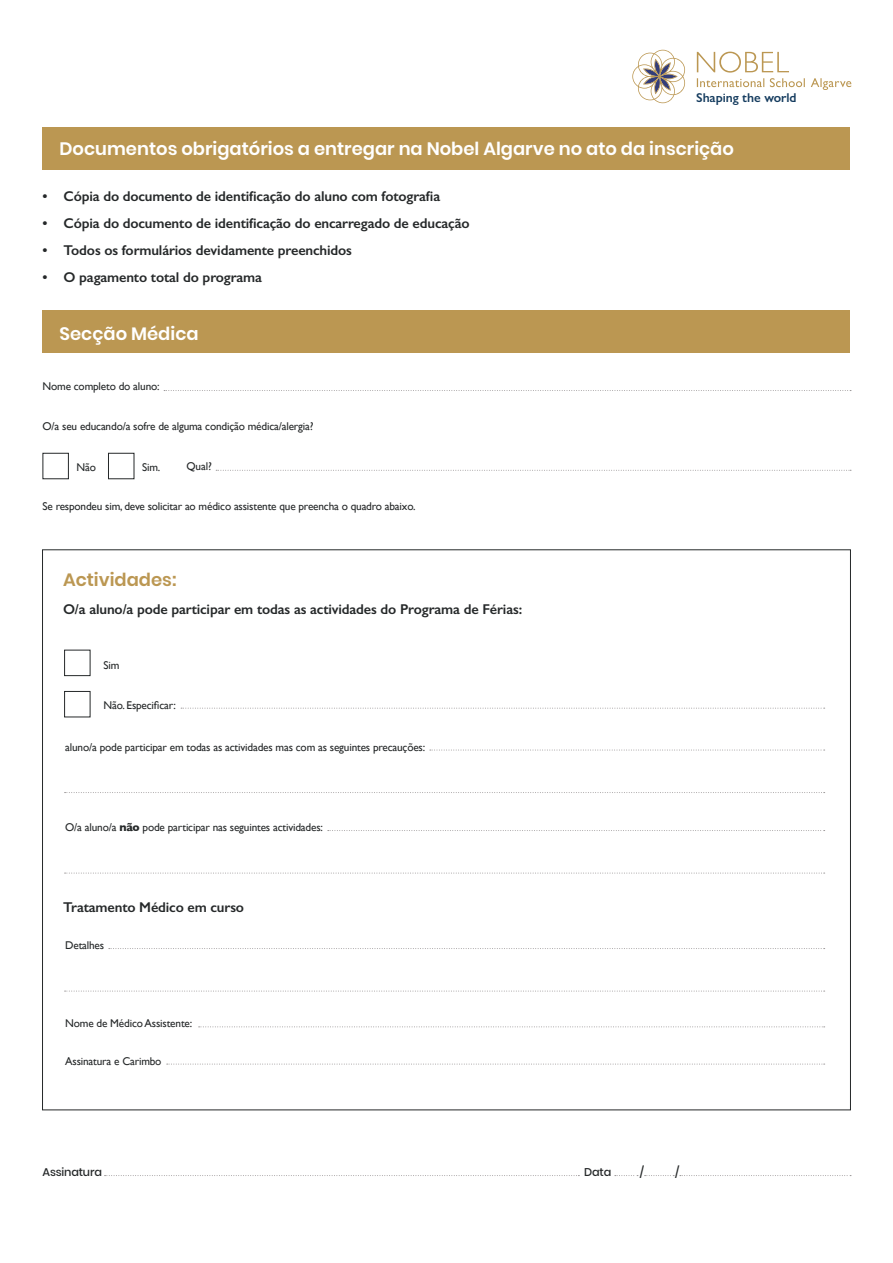
<style>
.page{position:relative;width:893px;height:1263px;background:#fff}
.page>*{position:absolute;margin:0;border:0;box-sizing:border-box;transform-origin:0 0}
.t1{font:600 18px "Poppins";color:#fff}
.t2{font:600 18px "Poppins";color:#bb9752}
.t3{font:600 14.25px "Gill Sans";letter-spacing:-.01em;color:#252829}
.t4{font:600 12.9px "Gill Sans Nova";letter-spacing:-.005em;color:#153c5f}
.t5{font:11.25px "Gill Sans";letter-spacing:-.015em;color:#252829}
.t6{font:500 11.25px "Poppins";letter-spacing:-.015em;color:#252829}
.s1{font-weight:700}
</style>
<div class="page">
<div style="left:43px;top:310px;width:807px;height:43px;background:#bb9752"></div>
<svg style="left:164px;top:390px;width:687px;height:1px"></svg>
<svg style="left:216px;top:470px;width:635px;height:1px"></svg>
<svg style="left:181px;top:708px;width:644px;height:1px"></svg>
<div style="left:43px;top:453px;width:26px;height:26px;background:#fff;border:1px solid #252829"></div>
<div style="left:108px;top:453px;width:26px;height:26px;background:#fff;border:1px solid #252829"></div>
<div style="left:64px;top:650px;width:26px;height:26px;background:#fff;border:1px solid #252829"></div>
<div style="left:64px;top:691px;width:26px;height:26px;background:#fff;border:1px solid #252829"></div>
<svg style="left:430px;top:750px;width:395px;height:1px"></svg>
<svg style="left:65px;top:792px;width:760px;height:1px"></svg>
<svg style="left:328px;top:830px;width:497px;height:1px"></svg>
<svg style="left:65px;top:873px;width:760px;height:1px"></svg>
<svg style="left:109px;top:948px;width:716px;height:1px"></svg>
<svg style="left:65px;top:991px;width:760px;height:1px"></svg>
<svg style="left:199px;top:1026px;width:626px;height:1px"></svg>
<svg style="left:167px;top:1064px;width:658px;height:1px"></svg>
<div style="left:43px;top:128px;width:807px;height:42px;background:#bb9752"></div>
<svg style="left:632px;top:50px;width:53px;height:53px"></svg>
<svg style="left:697px;top:52px;width:108px;height:35px"></svg>
<svg style="left:811px;top:78px;width:40px;height:12px"></svg>
<svg style="left:105px;top:1175px;width:474px;height:1px"></svg>
<svg style="left:645px;top:1175px;width:29px;height:1px"></svg>
<svg style="left:680px;top:1175px;width:171px;height:1px"></svg>
<svg style="left:615px;top:1175px;width:23px;height:1px"></svg>
<p class="t4" style="left:696px;top:90px;width:102px">Shaping the world</p>
<h1 class="t1" style="left:60px;top:139px;width:676px">Documentos obrigatórios a entregar na Nobel Algarve no ato da inscrição</h1>
<p class="t3" style="left:43px;top:188px;width:399px">• Cópia do documento de identificação do aluno com fotografia</p>
<p class="t3" style="left:43px;top:215px;width:429px">• Cópia do documento de identificação do encarregado de educação</p>
<p class="t3" style="left:43px;top:242px;width:311px">• Todos os formulários devidamente preenchidos</p>
<p class="t3" style="left:43px;top:269px;width:221px">• O pagamento total do programa</p>
<h1 class="t1" style="left:60px;top:323px;width:141px">Secção Médica</h1>
<p class="t5" style="left:43px;top:380px;width:119px">Nome completo do aluno:</p>
<p class="t5" style="left:43px;top:420px;width:272px">O/a seu educando/a sofre de alguma condição médica/alergia?</p>
<p class="t5" style="left:187px;top:460px;width:27px">Qual?</p>
<p class="t5" style="left:43px;top:500px;width:374px">Se respondeu sim, deve solicitar ao médico assistente que preencha o quadro abaixo.</p>
<p class="t5" style="left:77px;top:460px;width:21px">Não</p>
<p class="t5" style="left:142px;top:460px;width:20px">Sim.</p>
<h1 class="t2" style="left:63px;top:570px;width:115px">Actividades:</h1>
<p class="t3" style="left:63px;top:601px;width:461px">O/a aluno/a pode participar em todas as actividades do Programa de Férias:</p>
<p class="t5" style="left:103px;top:658px;width:17px">Sim</p>
<p class="t5" style="left:103px;top:698px;width:74px">Não. Especificar:</p>
<p class="t5" style="left:65px;top:740px;width:362px">aluno/a pode participar em todas as actividades mas com as seguintes precauções:</p>
<p class="t5" style="left:65px;top:821px;width:259px">O/a aluno/a <span class="s1">não</span> pode participar nas seguintes actividades:</p>
<p class="t3" style="left:63px;top:898px;width:183px">Tratamento Médico em curso</p>
<p class="t5" style="left:65px;top:939px;width:41px">Detalhes</p>
<p class="t5" style="left:65px;top:1017px;width:129px">Nome de Médico Assistente:</p>
<p class="t5" style="left:65px;top:1054px;width:98px">Assinatura e Carimbo</p>
<p class="t6" style="left:43px;top:1165px;width:61px">Assinatura</p>
<p class="t6" style="left:584px;top:1165px;width:29px">Data</p>
<p class="t6" style="left:640px;top:1165px;width:6px">/</p>
<p class="t6" style="left:675px;top:1165px;width:6px">/</p>
</div>
